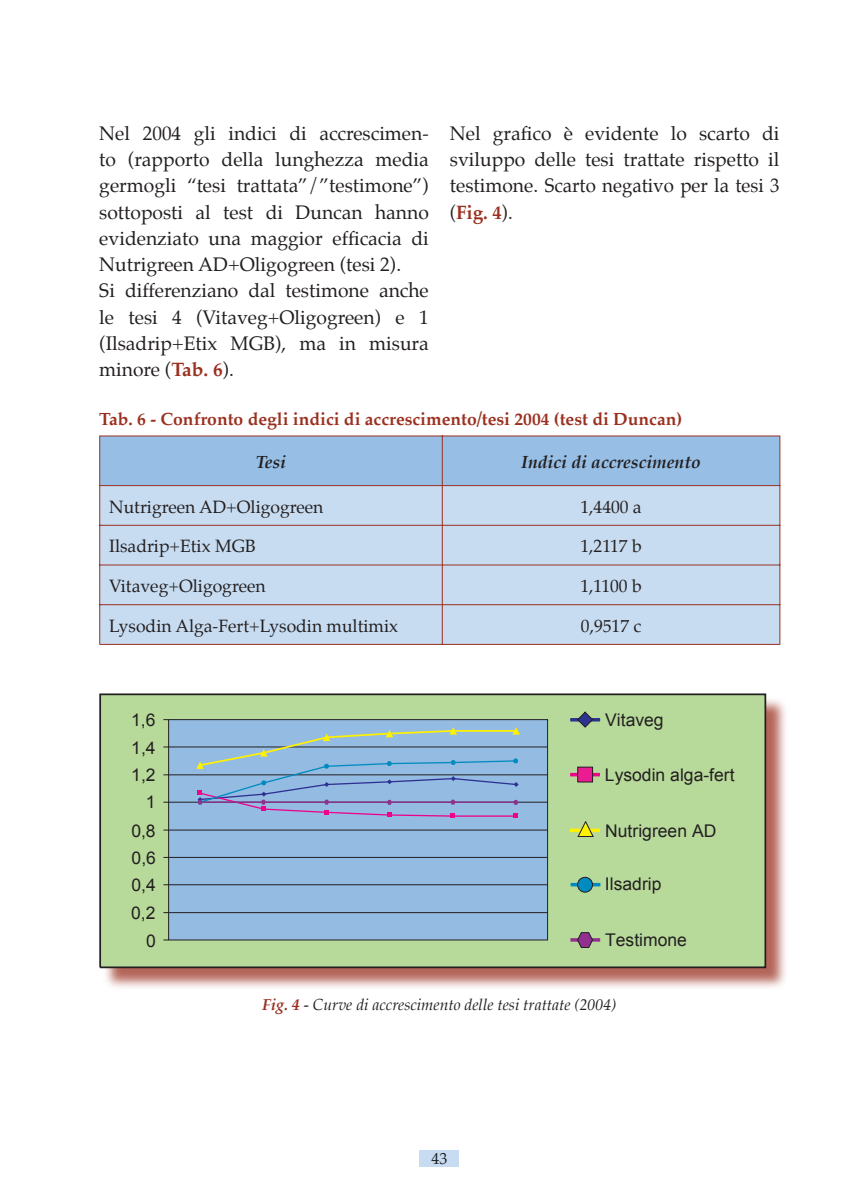
<style>
.page{position:relative;width:844px;height:1191px;background:#fff}
.page>*{position:absolute;margin:0;border:0;box-sizing:border-box;transform-origin:0 0}
.t1{font:19.25px/26.2px "Palatino";color:#231f20}
.t2{font:17.5px "Palatino";color:#231f20}
.t3{font:17.5px "Arial";color:#231f20}
.t4{font:700 17.5px "Palatino";color:#9b3020}
.t5{font:italic 700 17.5px "Palatino";color:#231f20}
.t6{font:italic 15.75px "Palatino";color:#231f20}
.t7{font:15.75px "Palatino";color:#231f20}
.s1{font-weight:700;color:#9b3020}
</style>
<div class="page">
<div style="left:100px;top:486px;width:679px;height:158px;background:#c7dcf1"></div>
<hr style="left:99px;top:486px;width:1px;height:39px;background:#9b3020">
<div style="left:99px;top:435px;width:681px;height:51px;background:#97bfe6"></div>
<hr style="left:441px;top:486px;width:1px;height:39px;background:#9b3020">
<hr style="left:779px;top:486px;width:1px;height:39px;background:#9b3020">
<hr style="left:99px;top:525px;width:343px;height:1px;background:#9b3020">
<hr style="left:99px;top:526px;width:1px;height:38px;background:#9b3020">
<hr style="left:442px;top:525px;width:338px;height:1px;background:#9b3020">
<hr style="left:441px;top:526px;width:1px;height:38px;background:#9b3020">
<hr style="left:779px;top:526px;width:1px;height:38px;background:#9b3020">
<hr style="left:99px;top:564px;width:343px;height:1px;background:#9b3020">
<hr style="left:99px;top:565px;width:1px;height:39px;background:#9b3020">
<hr style="left:442px;top:564px;width:338px;height:1px;background:#9b3020">
<hr style="left:441px;top:565px;width:1px;height:39px;background:#9b3020">
<hr style="left:779px;top:565px;width:1px;height:39px;background:#9b3020">
<hr style="left:99px;top:604px;width:343px;height:1px;background:#9b3020">
<hr style="left:99px;top:605px;width:1px;height:39px;background:#9b3020">
<hr style="left:442px;top:604px;width:338px;height:1px;background:#9b3020">
<hr style="left:441px;top:605px;width:1px;height:40px;background:#9b3020">
<hr style="left:779px;top:605px;width:1px;height:39px;background:#9b3020">
<hr style="left:99px;top:644px;width:342px;height:1px;background:#9b3020">
<hr style="left:442px;top:644px;width:338px;height:1px;background:#9b3020">
<div style="left:101px;top:695px;width:688px;height:296px;background:#9b3020;opacity:.75"></div>
<div style="left:100px;top:694px;width:665px;height:273px;background:#b7da9b"></div>
<div style="left:99px;top:693px;width:667px;height:275px;border:2px solid #231f20"></div>
<div style="left:168px;top:719px;width:379px;height:221px;background:#94bce2"></div>
<div style="left:168px;top:719px;width:379px;height:221px;border:1px solid #231f20"></div>
<hr style="left:168px;top:912px;width:379px;height:1px;background:#231f20">
<hr style="left:168px;top:884px;width:379px;height:1px;background:#231f20">
<hr style="left:168px;top:857px;width:379px;height:1px;background:#231f20">
<hr style="left:168px;top:829px;width:379px;height:1px;background:#231f20">
<hr style="left:168px;top:802px;width:379px;height:1px;background:#231f20">
<hr style="left:168px;top:774px;width:379px;height:1px;background:#231f20">
<hr style="left:168px;top:746px;width:379px;height:1px;background:#231f20">
<svg style="left:196px;top:727px;width:323px;height:91px"></svg>
<hr style="left:570px;top:718px;width:30px;height:3px;background:#2e3092">
<hr style="left:570px;top:773px;width:29px;height:3px;background:#ed028c">
<hr style="left:570px;top:938px;width:30px;height:3px;background:#90308f">
<svg style="left:577px;top:932px;width:15px;height:16px"></svg>
<hr style="left:570px;top:883px;width:30px;height:3px;background:#008bc0">
<div style="left:577px;top:877px;width:15px;height:15px;background:#008bc0;border-radius:50%"></div>
<div style="left:577px;top:877px;width:15px;height:15px;border:1px solid #231f20;border-radius:50%"></div>
<svg style="left:570px;top:828px;width:29px;height:4px"></svg>
<svg style="left:577px;top:821px;width:16px;height:16px"></svg>
<svg style="left:577px;top:711px;width:16px;height:16px"></svg>
<div style="left:577px;top:767px;width:15px;height:15px;background:#eb1c91"></div>
<div style="left:577px;top:767px;width:15px;height:15px;border:1px solid #231f20"></div>
<div style="left:419px;top:1150px;width:40px;height:16px;background:#c7dcf1"></div>
<p class="t1" style="left:99px;top:122px;width:331px">Nel 2004 gli indici di accrescimen&shy;to (rapporto della lunghezza media germogli “tesi trattata”/”testimone”) sottoposti al test di Duncan hanno evidenziato una maggior efficacia di Nutrigreen AD+Oligogreen (tesi 2).<br>Si differenziano dal testimone anche le tesi 4 (Vitaveg+Oligogreen) e 1 (Ilsadrip+Etix MGB), ma in misura minore (<span class="s1">Tab. 6</span>).</p>
<p class="t1" style="left:450px;top:122px;width:331px;text-align:justify">Nel grafico è evidente lo scarto di sviluppo delle tesi trattate rispetto il testimone. Scarto negativo per la tesi 3 (<span class="s1">Fig. 4</span>).</p>
<p class="t4" style="left:99px;top:408px;width:584px">Tab. 6 - Confronto degli indici di accrescimento/tesi 2004 (test di Duncan)</p>
<p class="t5" style="left:256px;top:451px;width:32px">Tesi</p>
<p class="t5" style="left:521px;top:451px;width:181px">Indici di accrescimento</p>
<p class="t2" style="left:109px;top:495px;width:216px">Nutrigreen AD+Oligogreen</p>
<p class="t2" style="left:580px;top:495px;width:63px">1,4400 a</p>
<p class="t2" style="left:109px;top:535px;width:148px">Ilsadrip+Etix MGB</p>
<p class="t2" style="left:580px;top:535px;width:63px">1,2117 b</p>
<p class="t2" style="left:109px;top:574px;width:158px">Vitaveg+Oligogreen</p>
<p class="t2" style="left:580px;top:574px;width:63px">1,1100 b</p>
<p class="t2" style="left:109px;top:614px;width:290px">Lysodin Alga-Fert+Lysodin multimix</p>
<p class="t2" style="left:580px;top:614px;width:62px">0,9517 c</p>
<p class="t3" style="left:131px;top:710px;width:26px">1,6</p>
<p class="t3" style="left:605px;top:710px;width:60px">Vitaveg</p>
<p class="t3" style="left:604px;top:764px;width:131px">Lysodin alga-fert</p>
<p class="t3" style="left:605px;top:820px;width:113px">Nutrigreen AD</p>
<p class="t3" style="left:604px;top:874px;width:58px">Ilsadrip</p>
<p class="t3" style="left:605px;top:930px;width:83px">Testimone</p>
<p class="t3" style="left:131px;top:737px;width:26px">1,4</p>
<p class="t3" style="left:131px;top:765px;width:26px">1,2</p>
<p class="t3" style="left:146px;top:792px;width:11px">1</p>
<p class="t3" style="left:131px;top:821px;width:26px">0,8</p>
<p class="t3" style="left:132px;top:848px;width:26px">0,6</p>
<p class="t3" style="left:131px;top:875px;width:26px">0,4</p>
<p class="t3" style="left:131px;top:903px;width:26px">0,2</p>
<p class="t3" style="left:146px;top:930px;width:11px">0</p>
<p class="t6" style="left:262px;top:995px;width:356px"><span class="s1">Fig. 4</span> - Curve di accrescimento delle tesi trattate (2004)</p>
<p class="t7" style="left:431px;top:1147px;width:17px">43</p>
</div>
